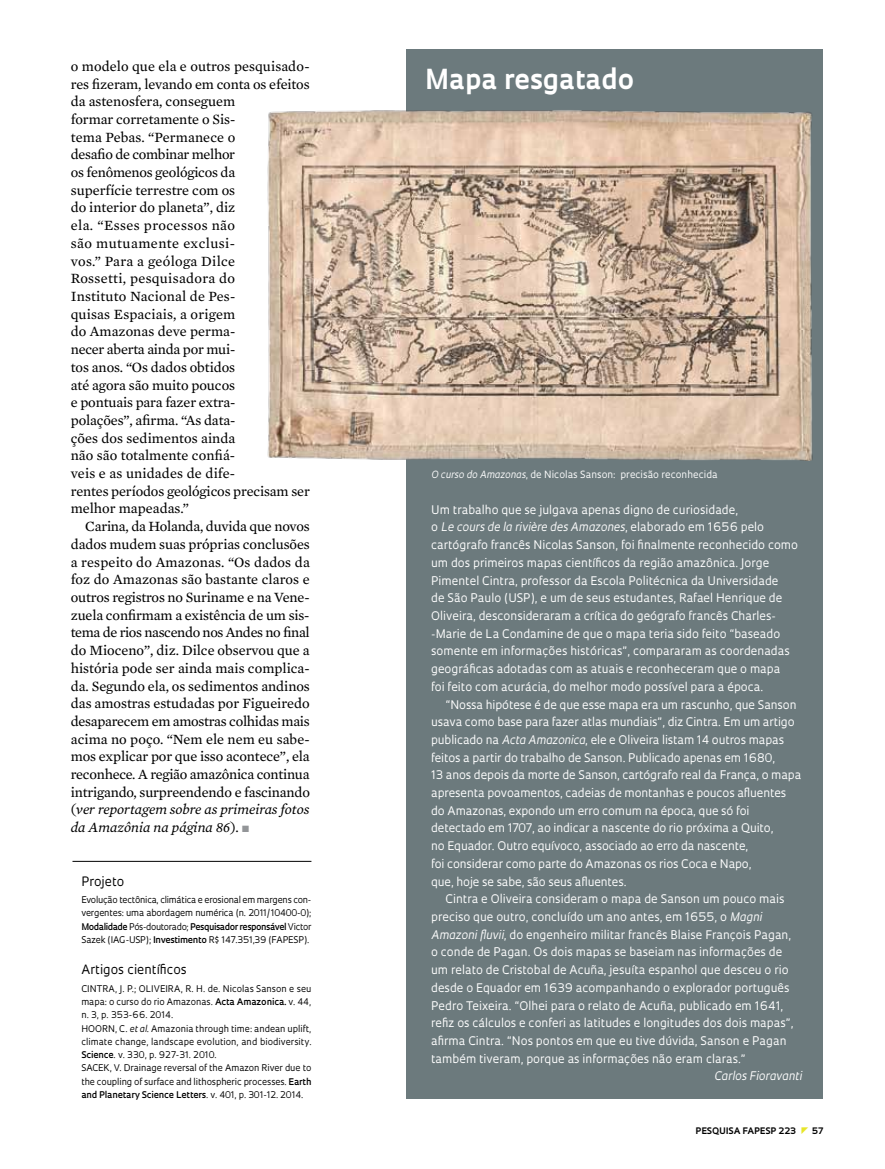
<style>
.page{position:relative;width:885px;height:1169px;background:#fff}
.page>*{position:absolute;margin:0;border:0;box-sizing:border-box;transform-origin:0 0}
.t1{font:700 26.85px "Oculum";color:#fff}
.t2{font:14.4px/17.7px "Mercury Text G2";letter-spacing:-.005em;color:#000}
.t3{font:12.6px "Oculum";color:#000}
.t4{font:11.55px/17.7px "Oculum";color:#fff}
.t5{font:italic 11.55px "Oculum";color:#fff}
.t6{font:9.75px "Oculum";color:#fff}
.t7{font:9px/13.4px "Oculum";color:#000;text-align:justify}
.t8{font:700 8.7px "Oculum";letter-spacing:.015em;color:#000}
.s1{font-style:italic}
.s2{color:#939598}
.s3{font-weight:600}
</style>
<div class="page">
<div style="left:406px;top:50px;width:417px;height:1048px;background:#6c7a7d"></div>
<hr style="left:72px;top:861px;width:239px;height:1px;background:#000">
<img style="left:267px;top:110px;width:546px;height:350px">
<p class="t2" style="left:71px;top:56px;width:241px">o modelo que ela e outros pesquisado&shy;res fizeram, levando em conta os efeitos da astenosfera, conseguem<br>formar corretamente o Sis-<br>tema Pebas. “Permanece o<br>desafio de combinar melhor<br>os fenômenos geológicos da<br>superfície terrestre com os<br>do interior do planeta”, diz<br>ela. “Esses processos não<br>são mutuamente exclusi-<br>vos.” Para a geóloga Dilce<br>Rossetti, pesquisadora do<br>Instituto Nacional de Pes-<br>quisas Espaciais, a origem<br>do Amazonas deve perma-<br>necer aberta ainda por mui-<br>tos anos. “Os dados obtidos<br>até agora são muito poucos<br>e pontuais para fazer extra-<br>polações”, afirma. “As data-<br>ções dos sedimentos ainda<br>não são totalmente confiá-<br>veis e as unidades de dife-<br>rentes períodos geológicos precisam ser melhor mapeadas.”</p>
<p class="t2" style="left:71px;top:517px;width:241px;text-align:justify;text-indent:14px">Carina, da Holanda, duvida que novos dados mudem suas próprias conclusões a respeito do Amazonas. “Os dados da foz do Amazonas são bastante claros e outros registros no Suriname e na Vene&shy;zuela confirmam a existência de um sis&shy;tema de rios nascendo nos Andes no final do Mioceno”, diz. Dilce observou que a história pode ser ainda mais complica&shy;da. Segundo ela, os sedimentos andinos das amostras estudadas por Figueiredo desaparecem em amostras colhidas mais acima no poço. “Nem ele nem eu sabe&shy;mos explicar por que isso acontece”, ela reconhece. A região amazônica continua intrigando, surpreendendo e fascinando (<span class="s1">ver reportagem sobre as primeiras fotos da Amazônia na página 86</span>). <span class="s2">■</span></p>
<p class="t3" style="left:81px;top:872px;width:45px">Projeto</p>
<p class="t7" style="left:81px;top:892px;width:232px">Evolução tectônica, climática e erosional em margens con&shy;vergentes: uma abordagem numérica (n. 2011/10400-0); <span class="s3">Modalidade</span> Pós-doutorado; <span class="s3">Pesquisador responsável</span> Victor Sazek (IAG-USP); <span class="s3">Investimento</span> R$ 147.351,39 (FAPESP).</p>
<p class="t3" style="left:81px;top:961px;width:107px">Artigos científicos</p>
<p class="t7" style="left:81px;top:981px;width:232px;text-align:left">CINTRA, J. P.; OLIVEIRA, R. H. de. Nicolas Sanson e seu mapa: o curso do rio Amazonas. <span class="s3">Acta Amazonica.</span> v. 44, n. 3, p. 353-66. 2014.<br>HOORN, C. <span class="s1">et al</span>. Amazonia through time: andean uplift, climate change, landscape evolution, and biodiversity.<br><span class="s3">Science</span>. v. 330, p. 927-31. 2010.<br>SACEK, V. D rainage reversal of the Amazon River due to the coupling of surface and lithospheric processes. <span class="s3">Earth and Planetary Science Letters</span>. v. 401, p. 301-12. 2014.</p>
<h1 class="t1" style="left:425px;top:60px;width:210px">M apa resgatado</h1>
<p class="t6" style="left:431px;top:468px;width:288px"><span class="s1">O curso do Amazonas</span>, de Nicolas Sanson: precisão reconhecida</p>
<p class="t4" style="left:431px;top:500px;width:368px">U m trabalho que se julgava apenas digno de curiosidade,<br>o <span class="s1">Le cours de la rivière des Amazones</span>, elaborado em 1656 pelo cartógrafo francês Nicolas Sanson, foi finalmente reconhecido como um dos primeiros mapas científicos da região amazônica. Jorge Pimentel Cintra, professor da Escola Politécnica da U niversidade<br>de São Paulo (USP), e um de seus estudantes, Rafael Henrique de Oliveira, desconsideraram a crítica do geógrafo francês Charles--Marie de La Condamine de que o mapa teria sido feito “baseado somente em informações históricas”, compararam as coordenadas geográficas adotadas com as atuais e reconheceram que o mapa<br>foi feito com acurácia, do melhor modo possível para a época.</p>
<p class="t4" style="left:431px;top:695px;width:372px;text-indent:14px">“Nossa hipótese é de que esse mapa era um rascunho, que Sanson usava como base para fazer atlas mundiais”, diz Cintra. Em um artigo publicado na <span class="s1">Acta Amazonica</span>, ele e Oliveira listam 14 outros mapas feitos a partir do trabalho de Sanson. Publicado apenas em 1680,<br>13 anos depois da morte de Sanson, cartógrafo real da França, o mapa apresenta povoamentos, cadeias de montanhas e poucos afluentes do Amazonas, expondo um erro comum na época, que só foi detectado em 1707, ao indicar a nascente do rio próxima a Quito,<br>no Equador. Outro equívoco, associado ao erro da nascente,<br>foi considerar como parte do Amazonas os rios Coca e Napo,<br>que, hoje se sabe, são seus afluentes.</p>
<p class="t4" style="left:431px;top:889px;width:364px;text-indent:14px">Cintra e Oliveira consideram o mapa de Sanson um pouco mais preciso que outro, concluído um ano antes, em 1655, o <span class="s1">Magni Amazoni fluvii</span>, do engenheiro militar francês Blaise François Pagan, o conde de Pagan. Os dois mapas se baseiam nas informações de um relato de Cristobal de Acuña, jesuíta espanhol que desceu o rio desde o Equador em 1639 acompanhando o explorador português Pedro Teixeira. “Olhei para o relato de Acuña, publicado em 1641, refiz os cálculos e conferi as latitudes e longitudes dos dois mapas”, afirma Cintra. “Nos pontos em que eu tive dúvida, Sanson e Pagan também tiveram, porque as informações não eram claras.”</p>
<p class="t5" style="left:714px;top:1068px;width:89px">Carlos Fioravanti</p>
<p class="t8" style="left:696px;top:1124px;width:102px">pESQUISA FAPESP 223</p>
<p class="t8" style="left:812px;top:1124px;width:13px">57</p>
</div>
